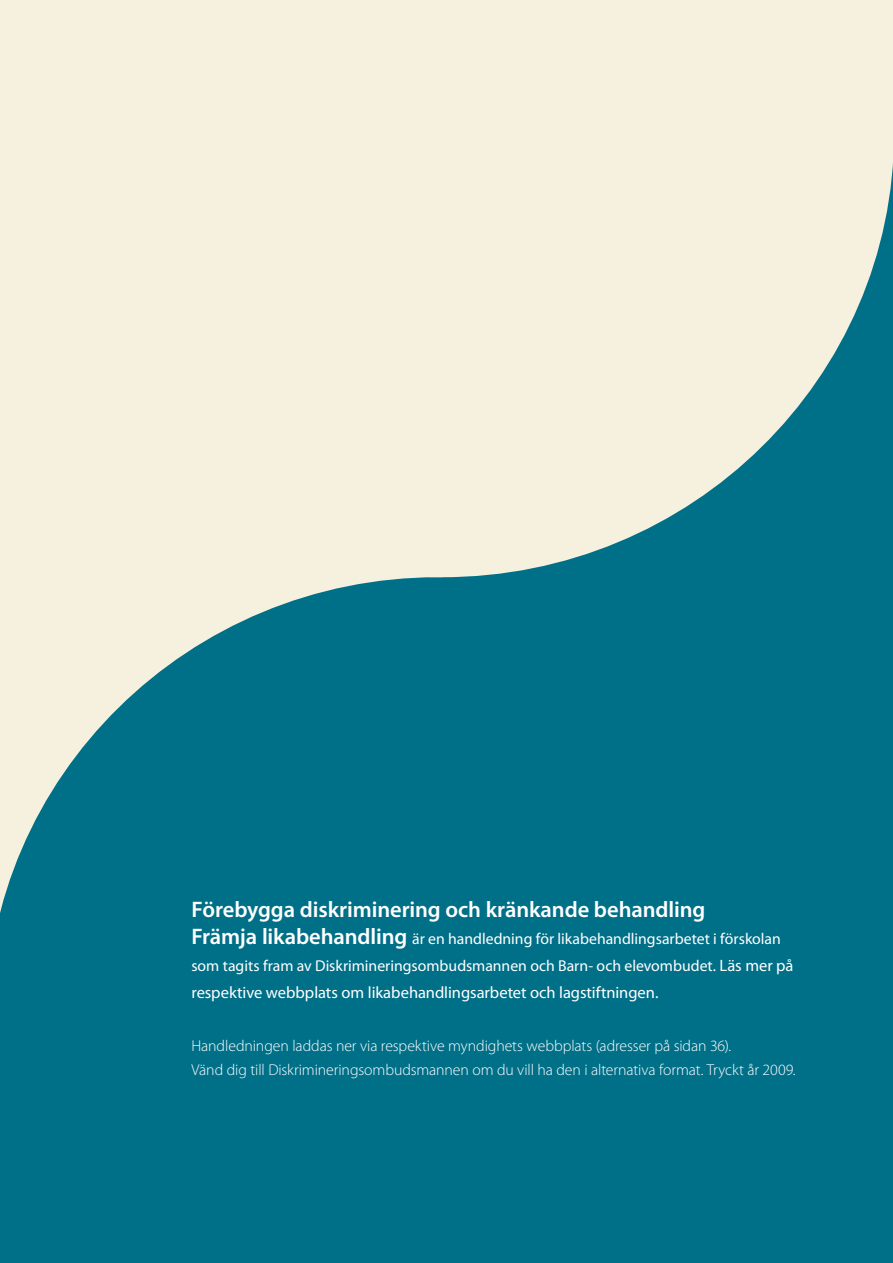
<style>
.page{position:relative;width:893px;height:1263px;background:#fff}
.page>*{position:absolute;margin:0;border:0;box-sizing:border-box;transform-origin:0 0}
.t1{font:600 22.5px "Myriad Pro";letter-spacing:-.005em;color:#fff}
.t2{font:16.5px "Myriad Pro";color:#fff}
.t3{font:300 15.75px/24px "Myriad Pro";letter-spacing:-.005em;color:#fff}
.t4{font:15.75px/27px "Myriad Pro";color:#fff}
.s1{font-weight:600;font-size:22.5px}
.s2{font-size:16.5px}
</style>
<div class="page">
<div style="left:0;top:577px;width:891px;height:686px;background:#007088"></div>
<svg style="left:0;top:0;width:893px;height:577px;background:#e1e5d6"></svg>
<h1 class="t1" style="left:191px;top:895px;width:516px">Förebygga diskriminering och kränkande behandling</h1>
<p class="t4" style="left:191px;top:925px;width:604px"><span class="s1">Främja likabehandling</span> är en handledning för likabehandlingsarbetet i förskolan som tagits fram av Diskrimineringsombudsmannen och Barn- och elevombudet. <span class="s2">Läs mer på</span></p>
<p class="t2" style="left:191px;top:982px;width:469px">respektive webbplats om lika-behandlingsarbetet och lagstiftningen.</p>
<p class="t3" style="left:191px;top:1033px;width:606px">Handledningen laddas ner via respektive myndighets webbplats (adresser på sidan 36).<br>Vänd dig till Diskrimineringsombudsmannen om du vill ha den i alternativa format. Tryckt år 2009.</p>
</div>
